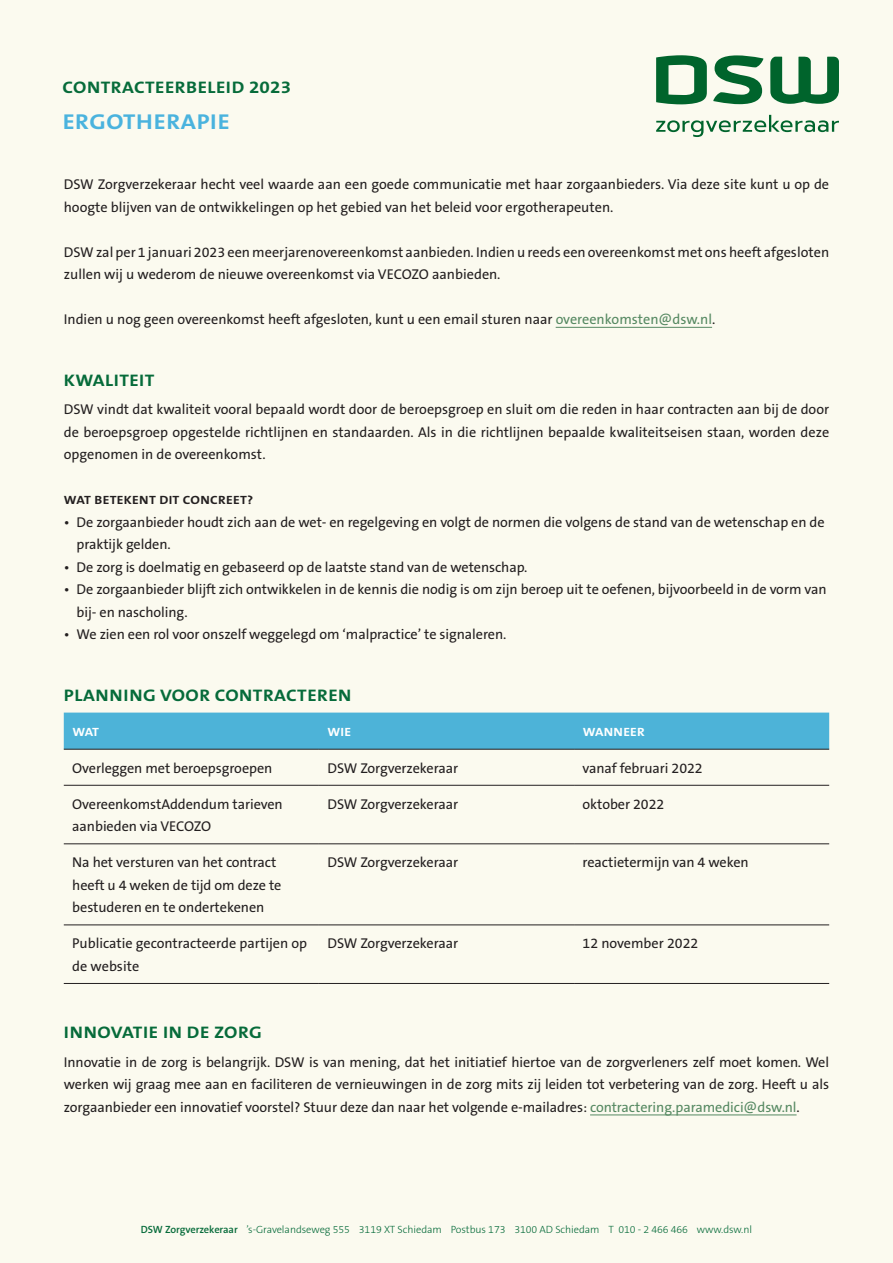
<style>
.page{position:relative;width:893px;height:1263px;background:#fbfaef}
.page>*{position:absolute;margin:0;border:0;box-sizing:border-box;transform-origin:0 0}
.t1{font:700 21.6px "The Sans B W7";letter-spacing:.025em;color:#4ab3de;scale:1.13 1}
.t2{font:700 16.8px "The Sans B W7";letter-spacing:.025em;color:#066b3a;scale:1.13 1}
.t3{font:14.25px/22.5px "The Sans B W5 Plain";letter-spacing:-.005em;color:#231f20}
.t4{font:700 12px "The Sans B W7";letter-spacing:.025em;color:#231f20;scale:1.12 1}
.t5{font:700 12px "The Sans B W7";letter-spacing:.015em;color:#fff;scale:1.12 1}
.t6{font:300 10.5px "The Sans B W3";letter-spacing:-.005em;color:#066b3a}
.s1{color:#568962}
.s2{font-family:"The Sans B W6";font-weight:600}
</style>
<div class="page">
<svg style="left:656px;top:55px;width:183px;height:49px"></svg>
<svg style="left:656px;top:115px;width:183px;height:22px"></svg>
<hr style="left:556px;top:327px;width:156px;height:1px;background:#568962">
<hr style="left:590px;top:1115px;width:207px;height:1px;background:#568962">
<div style="left:64px;top:712px;width:765px;height:37px;background:#4db3d8"></div>
<hr style="left:64px;top:749px;width:255px;height:1px;background:#231f20">
<hr style="left:319px;top:749px;width:255px;height:1px;background:#231f20">
<hr style="left:574px;top:749px;width:255px;height:1px;background:#231f20">
<hr style="left:64px;top:785px;width:255px;height:1px;background:#231f20">
<hr style="left:319px;top:785px;width:255px;height:1px;background:#231f20">
<hr style="left:574px;top:785px;width:255px;height:1px;background:#231f20">
<hr style="left:64px;top:843px;width:255px;height:1px;background:#231f20">
<hr style="left:319px;top:843px;width:255px;height:1px;background:#231f20">
<hr style="left:574px;top:843px;width:255px;height:1px;background:#231f20">
<hr style="left:64px;top:925px;width:255px;height:1px;background:#231f20">
<hr style="left:319px;top:925px;width:255px;height:1px;background:#231f20">
<hr style="left:574px;top:925px;width:255px;height:1px;background:#231f20">
<hr style="left:64px;top:983px;width:255px;height:1px;background:#231f20">
<hr style="left:319px;top:983px;width:255px;height:1px;background:#231f20">
<hr style="left:574px;top:983px;width:255px;height:1px;background:#231f20">
<p class="t2" style="left:63px;top:77px;width:204px">CONTRACTEERBELEID 2023</p>
<h1 class="t1" style="left:63px;top:108px;width:149px">ERGOTHERAPIE</h1>
<p class="t3" style="left:64px;top:173px;width:767px">DSW Zorgverzekeraar hecht veel waarde aan een goede communicatie met haar zorgaanbieders. Via deze site kunt u op de hoogte blijven van de ontwikkelingen op het gebied van het beleid voor ergotherapeuten.</p>
<p class="t3" style="left:64px;top:241px;width:767px">DSW zal per 1 januari 2023 een meerjarenovereenkomst aanbieden. Indien u reeds een overeenkomst met ons heeft afgesloten zullen wij u wederom de nieuwe overeenkomst via VECOZO aanbieden.</p>
<p class="t3" style="left:64px;top:308px;width:653px">Indien u nog geen overeenkomst heeft afgesloten, kunt u een email sturen naar <span class="s1">overeenkomsten@dsw.nl</span>.</p>
<p class="t2" style="left:64px;top:369px;width:82px">KWALITEIT</p>
<p class="t3" style="left:64px;top:398px;width:767px;text-align:justify">DSW vindt dat kwaliteit vooral bepaald wordt door de beroepsgroep en sluit om die reden in haar contracten aan bij de door de beroepsgroep opgestelde richtlijnen en standaarden. Als in die richtlijnen bepaalde kwaliteitseisen staan, worden deze opgenomen in de overeenkomst.</p>
<p class="t4" style="left:64px;top:492px;width:171px">WAT BETEKENT DIT CONCREET?</p>
<p class="t3" style="left:77px;top:511px;width:750px;text-indent:-13px">• De zorgaanbieder houdt zich aan de wet- en regelgeving en volgt de normen die volgens de stand van de wetenschap en de praktijk gelden.</p>
<p class="t3" style="left:64px;top:556px;width:465px">• De zorg is doelmatig en gebaseerd op de laatste stand van de wetenschap.</p>
<p class="t3" style="left:77px;top:578px;width:751px;text-indent:-13px">• De zorgaanbieder blijft zich ontwikkelen in de kennis die nodig is om zijn beroep uit te oefenen, bijvoorbeeld in de vorm van bij- en nascholing.</p>
<p class="t3" style="left:64px;top:623px;width:444px">• We zien een rol voor onszelf weggelegd om ‘malpractice’ te signaleren.</p>
<p class="t2" style="left:64px;top:684px;width:256px">PLANNING VOOR CONTRACTEREN</p>
<p class="t5" style="left:72px;top:725px;width:25px">WAT</p>
<p class="t5" style="left:328px;top:725px;width:23px">WIE</p>
<p class="t5" style="left:583px;top:725px;width:57px">WANNEER</p>
<p class="t3" style="left:72px;top:756px;width:202px">Overleggen met beroepsgroepen</p>
<p class="t3" style="left:327px;top:756px;width:132px">DSW Zorgverzekeraar</p>
<p class="t3" style="left:583px;top:756px;width:122px">vanaf februari 2022</p>
<p class="t3" style="left:72px;top:792px;width:212px">OvereenkomstAddendum tarieven aanbieden via VECOZO</p>
<p class="t3" style="left:327px;top:792px;width:132px">DSW Zorgverzekeraar</p>
<p class="t3" style="left:583px;top:792px;width:83px">oktober 2022</p>
<p class="t3" style="left:72px;top:851px;width:211px">Na het versturen van het contract heeft u 4 weken de tijd om deze te bestuderen en te ondertekenen</p>
<p class="t3" style="left:327px;top:851px;width:132px">DSW Zorgverzekeraar</p>
<p class="t3" style="left:583px;top:851px;width:168px">reactietermijn van 4 weken</p>
<p class="t3" style="left:72px;top:932px;width:236px">Publicatie gecontracteerde partijen op de website</p>
<p class="t3" style="left:327px;top:932px;width:132px">DSW Zorgverzekeraar</p>
<p class="t3" style="left:583px;top:932px;width:117px">12 november 2022</p>
<p class="t2" style="left:64px;top:1022px;width:177px">INNOVATIE IN DE ZORG</p>
<p class="t3" style="left:64px;top:1051px;width:767px;text-align:justify">Innovatie in de zorg is belangrijk. DSW is van mening, dat het initiatief hiertoe van de zorgverleners zelf moet komen. Wel werken wij graag mee aan en faciliteren de vernieuwingen in de zorg mits zij leiden tot verbetering van de zorg. Heeft u als zorgaanbieder een innovatief voorstel? Stuur deze dan naar het volgende e-mailadres: <span class="s1">contractering.paramedici@dsw.nl</span>.</p>
<p class="t6" style="left:141px;top:1222px;width:613px"><span class="s2">DSW Zorgverzekeraar</span> ’s-Gravelandseweg 555 3119 XT Schiedam Postbus 173 3100 AD Schiedam T 010 - 2 466 466 www.dsw.nl</p>
</div>
